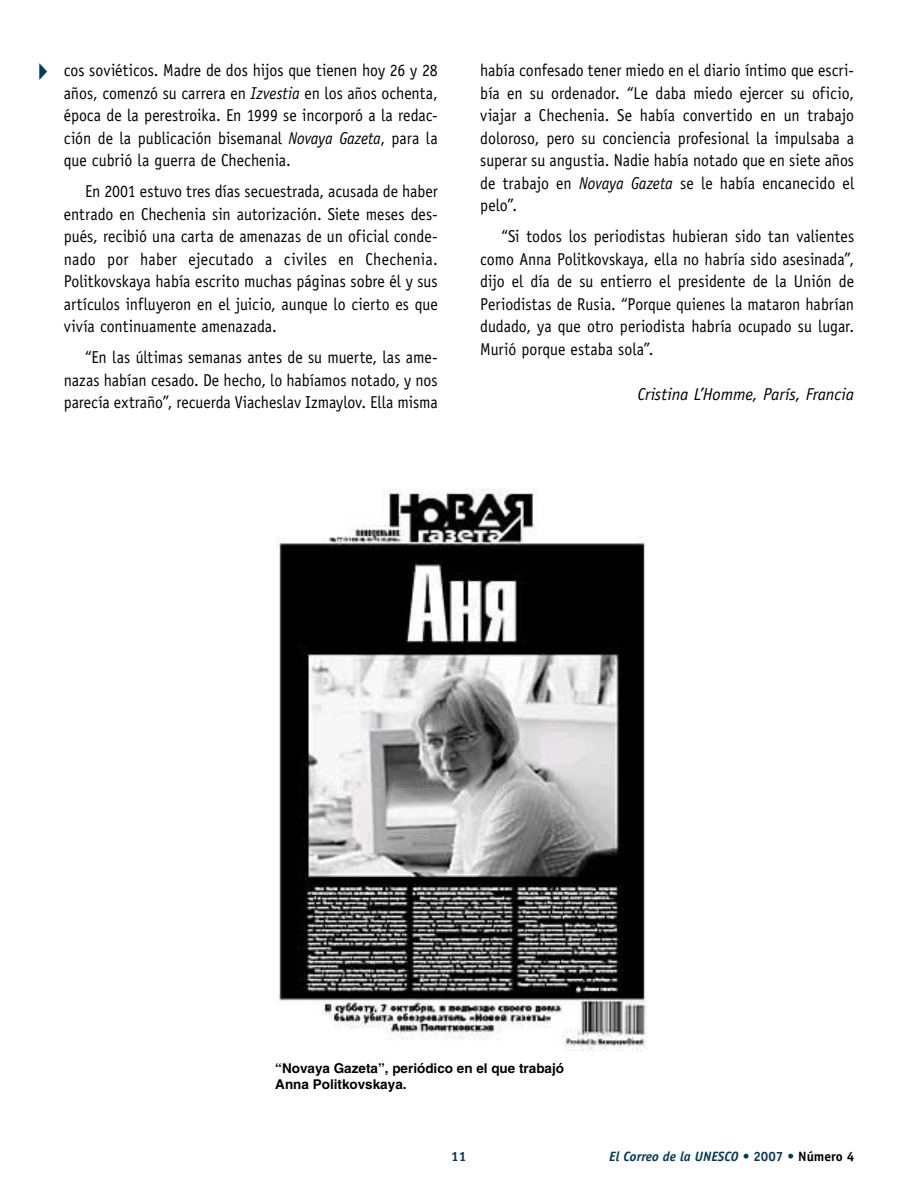
<style>
.page{position:relative;width:918px;height:1188px;background:#fff}
.page>*{position:absolute;margin:0;border:0;box-sizing:border-box;transform-origin:0 0}
.t1{font:17.25px/22.5px "Officina Sans Std";color:#000;text-align:justify;scale:.92 1}
.t2{font:italic 17.25px "Officina Sans Std";letter-spacing:-.005em;color:#000}
.t3{font:700 13.5px/16.2px "Helvetica LT Std";color:#000}
.t4{font:italic 700 13.5px "Officina Sans Std";color:#003b5a}
.t5{font:700 13.5px "Officina Sans Std";color:#003b5a}
.s1{font-style:italic}
.s2{font-style:normal}
.s3{font-style:normal;color:#000}
</style>
<div class="page">
<img style="left:276px;top:488px;width:371px;height:563px">
<p class="t1" style="left:64px;top:59px;width:408px">cos soviéticos. Madre de dos hijos que tienen hoy 26 y 28 años, comenzó su carrera en <span class="s1">Izvestia</span> en los años ochenta, época de la perestroika. En 1999 se incorporó a la redac&shy;ción de la publicación bisemanal <span class="s1">Novaya Gazeta</span>, para la que cubrió la guerra de Chechenia.</p>
<p class="t1" style="left:64px;top:180px;width:408px;text-indent:21px">En 2001 estuvo tres días secuestrada, acusada de haber entrado en Chechenia sin autorización. Siete meses des&shy;pués, recibió una carta de amenazas de un oficial conde&shy;nado por haber ejecutado a civiles en Chechenia.<br>Politkovskaya había escrito muchas páginas sobre él y sus artículos influyeron en el juicio, aunque lo cierto es que vivía continuamente amenazada.</p>
<p class="t1" style="left:64px;top:346px;width:408px;text-indent:21px">“En las últimas semanas antes de su muerte, las ame&shy;nazas habían cesado. De hecho, lo habíamos notado, y nos parecía extraño”, recuerda Viacheslav Izmaylov. Ella misma</p>
<p class="t1" style="left:480px;top:59px;width:408px">había confesado tener miedo en el diario íntimo que escri&shy;bía en su ordenador. “Le daba miedo ejercer su oficio, viajar a Chechenia. Se había convertido en un trabajo doloroso, pero su conciencia profesional la impulsaba a superar su angustia. Nadie había notado que en siete años de trabajo en <span class="s1">Novaya Gazeta</span> se le había encanecido el pelo”.</p>
<p class="t1" style="left:480px;top:225px;width:408px;text-indent:21px">“Si todos los periodistas hubieran sido tan valientes como Anna Politkovskaya, ella no habría sido asesinada”, dijo el día de su entierro el presidente de la Unión de Periodistas de Rusia. “Porque quienes la mataron habrían dudado, ya que otro periodista habría ocupado su lugar.<br>Murió porque estaba sola”.</p>
<p class="t2" style="left:638px;top:384px;width:218px">Cristina L’Homme, París, Francia</p>
<p class="t3" style="left:275px;top:1060px;width:290px">“Novaya Gazeta”, periódico en el que trabajó<br>Anna Politkovskaya.</p>
<p class="t5" style="left:451px;top:1148px;width:8px">11</p>
<p class="t4" style="left:609px;top:1148px;width:247px">El Correo de la UNESCO <span class="s2">• 2007 •</span> <span class="s3">Número 4</span></p>
</div>
